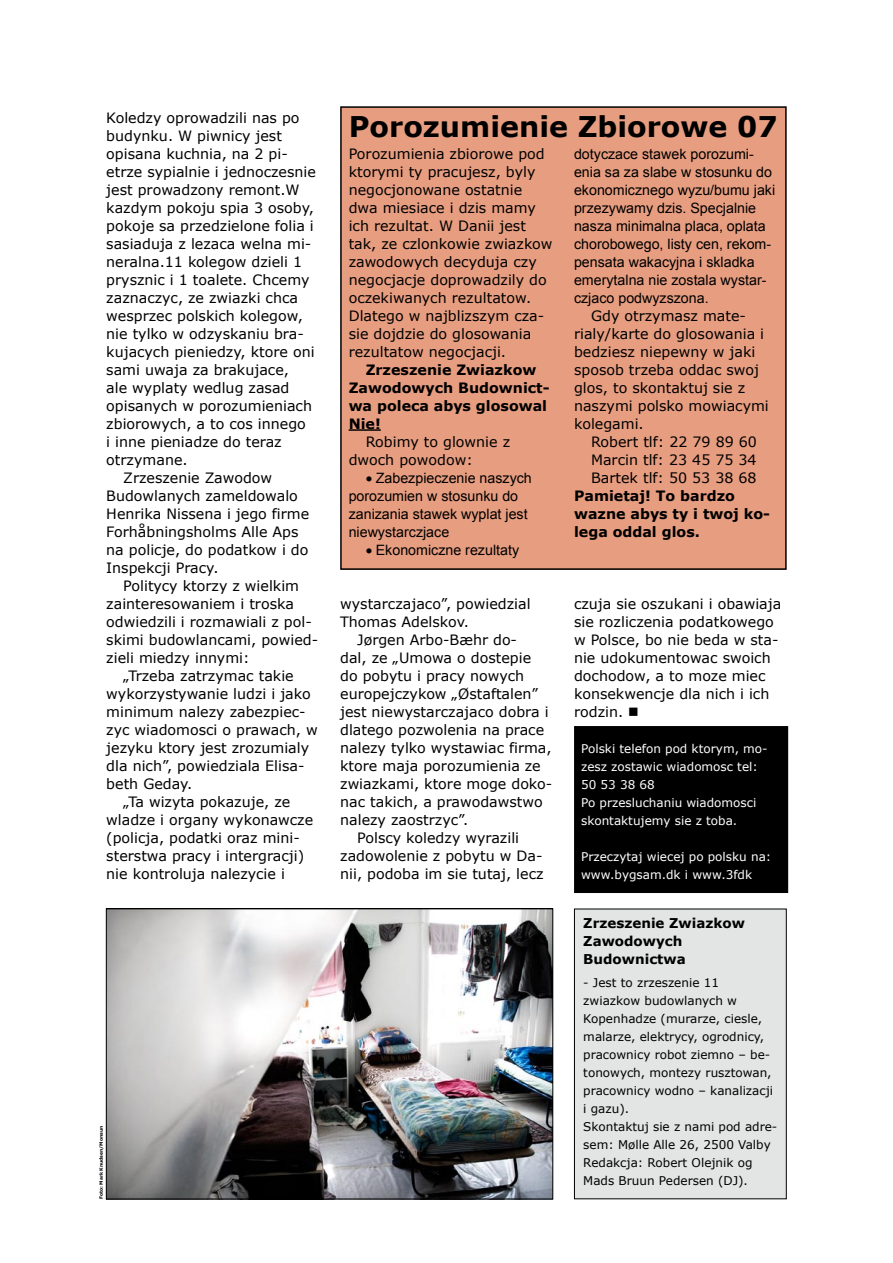
<style>
.page{position:relative;width:893px;height:1263px;background:#fff}
.page>*{position:absolute;margin:0;border:0;box-sizing:border-box;transform-origin:0 0}
.t1{font:700 28.5px "Verdana";color:#000}
.t2{font:14.25px/18px "Verdana";color:#000}
.t3{font:14.25px/18px "Arial";color:#000}
.t4{font:700 14.25px/18px "Verdana";color:#000}
.t5{font:700 13.5px/18px "Verdana";color:#000}
.t6{font:12px/18px "Verdana";color:#000}
.t7{font:12px/18px "Verdana";color:#fff}
.t8{font:700 4.5px "Verdana";color:#000}
</style>
<div class="page">
<div style="left:341px;top:107px;width:445px;height:462px;background:#e79d80"></div>
<div style="left:340px;top:106px;width:447px;height:464px;border:2px solid #000"></div>
<div style="left:574px;top:909px;width:212px;height:290px;background:#e3e4e4"></div>
<div style="left:574px;top:909px;width:213px;height:290px;border:1px solid #000"></div>
<div style="left:575px;top:727px;width:212px;height:165px;background:#000"></div>
<div style="left:574px;top:726px;width:214px;height:167px;border:2px solid #000"></div>
<hr style="left:349px;top:429px;width:32px;height:2px;background:#000">
<img style="left:108px;top:910px;width:443px;height:287px">
<div style="left:106px;top:908px;width:447px;height:291px;border:1px solid #000"></div>
<p class="t2" style="left:106px;top:108px;width:195px">Koledzy oprowadzili nas po</p>
<p class="t2" style="left:106px;top:126px;width:177px">budynku. W piwnicy jest</p>
<p class="t2" style="left:106px;top:144px;width:183px">opisana kuchnia, na 2 pi-</p>
<p class="t2" style="left:106px;top:162px;width:211px">etrze sypialnie i jednoczesnie</p>
<p class="t2" style="left:106px;top:180px;width:195px">jest prowadzony remont.W</p>
<p class="t2" style="left:106px;top:198px;width:209px">kazdym pokoju spia 3 osoby,</p>
<p class="t2" style="left:106px;top:216px;width:209px">pokoje sa przedzielone folia i</p>
<p class="t2" style="left:106px;top:234px;width:207px">sasiaduja z lezaca welna mi-</p>
<p class="t2" style="left:106px;top:252px;width:197px">neralna.11 kolegow dzieli 1</p>
<p class="t2" style="left:106px;top:270px;width:205px">prysznic i 1 toalete. Chcemy</p>
<p class="t2" style="left:106px;top:288px;width:193px">zaznaczyc, ze zwiazki chca</p>
<p class="t2" style="left:106px;top:306px;width:198px">wesprzec polskich kolegow,</p>
<p class="t2" style="left:106px;top:324px;width:199px">nie tylko w odzyskaniu bra-</p>
<p class="t2" style="left:106px;top:342px;width:210px">kujacych pieniedzy, ktore oni</p>
<p class="t2" style="left:106px;top:360px;width:184px">sami uwaja za brakujace,</p>
<p class="t2" style="left:106px;top:378px;width:185px">ale wyplaty wedlug zasad</p>
<p class="t2" style="left:106px;top:396px;width:207px">opisanych w porozumieniach</p>
<p class="t2" style="left:106px;top:414px;width:201px">zbiorowych, a to cos innego</p>
<p class="t2" style="left:106px;top:432px;width:177px">i inne pieniadze do teraz</p>
<p class="t2" style="left:106px;top:450px;width:83px">otrzymane.</p>
<p class="t2" style="left:123px;top:468px;width:150px">Zrzeszenie Zawodow</p>
<p class="t2" style="left:106px;top:486px;width:193px">Budowlanych zameldowalo</p>
<p class="t2" style="left:106px;top:504px;width:204px">Henrika Nissena i jego firme</p>
<p class="t2" style="left:106px;top:522px;width:194px">Forhåbningsholms Alle Aps</p>
<p class="t2" style="left:106px;top:540px;width:204px">na policje, do podatkow i do</p>
<p class="t2" style="left:106px;top:558px;width:114px">Inspekcji Pracy.</p>
<p class="t2" style="left:123px;top:576px;width:177px">Politycy ktorzy z wielkim</p>
<p class="t2" style="left:106px;top:594px;width:189px">zainteresowaniem i troska</p>
<p class="t2" style="left:106px;top:612px;width:207px">odwiedzili i rozmawiali z pol-</p>
<p class="t2" style="left:106px;top:630px;width:214px">skimi budowlancami, powied-</p>
<p class="t2" style="left:106px;top:648px;width:145px">zieli miedzy innymi:</p>
<p class="t2" style="left:123px;top:666px;width:172px">„Trzeba zatrzymac takie</p>
<p class="t2" style="left:106px;top:684px;width:206px">wykorzystywanie ludzi i jako</p>
<p class="t2" style="left:106px;top:702px;width:201px">minimum nalezy zabezpiec-</p>
<p class="t2" style="left:106px;top:720px;width:213px">zyc wiadomosci o prawach, w</p>
<p class="t2" style="left:106px;top:738px;width:204px">jezyku ktory jest zrozumialy</p>
<p class="t2" style="left:106px;top:756px;width:200px">dla nich”, powiedziala Elisa-</p>
<p class="t2" style="left:106px;top:774px;width:88px">beth Geday.</p>
<p class="t2" style="left:123px;top:792px;width:168px">„Ta wizyta pokazuje, ze</p>
<p class="t2" style="left:106px;top:810px;width:208px">wladze i organy wykonawcze</p>
<p class="t2" style="left:106px;top:828px;width:195px">(policja, podatki oraz mini-</p>
<p class="t2" style="left:106px;top:846px;width:199px">sterstwa pracy i intergracji)</p>
<p class="t2" style="left:106px;top:864px;width:180px">nie kontroluja nalezycie i</p>
<p class="t8" style="left:98px;top:1199px;width:75px;rotate:-90deg">Foto: Mark Knudsen/Monsun</p>
<h1 class="t1" style="left:349px;top:108px;width:430px">Porozumienie Zbiorowe 07</h1>
<p class="t2" style="left:349px;top:144px;width:205px">Porozumienia zbiorowe pod ktorymi ty pracujesz, byly negocjonowane ostatnie dwa miesiace i dzis mamy ich rezultat. W Danii jest tak, ze czlonkowie zwiazkow zawodowych decyduja czy negocjacje doprowadzily do oczekiwanych rezultatow.<br>Dlatego w najblizszym cza&shy;sie dojdzie do glosowania rezultatow negocjacji.</p>
<p class="t4" style="left:349px;top:360px;width:202px;text-indent:17px">Zrzeszenie Zwiazkow<br>Zawodowych Budownict&shy;wa poleca abys glosowal<br>Nie!</p>
<p class="t2" style="left:349px;top:432px;width:163px;text-indent:17px">Robimy to glownie z dwoch powodow:</p>
<p class="t3" style="left:349px;top:469px;width:185px;text-indent:17px">• Zabezpieczenie naszych porozumien w stosunku do zanizania stawek wyplat jest niewystarczjace</p>
<p class="t3" style="left:366px;top:541px;width:155px">• Ekonomiczne rezultaty</p>
<p class="t2" style="left:340px;top:594px;width:192px">wystarczajaco”, powiedzial<br>Thomas Adelskov.</p>
<p class="t2" style="left:357px;top:630px;width:161px">Jørgen Arbo-Bæhr do-</p>
<p class="t2" style="left:340px;top:648px;width:193px">dal, ze „Umowa o dostepie</p>
<p class="t2" style="left:340px;top:666px;width:186px">do pobytu i pracy nowych</p>
<p class="t2" style="left:340px;top:684px;width:199px">europejczykow „Østaftalen”</p>
<p class="t2" style="left:340px;top:702px;width:210px">jest niewystarczajaco dobra i</p>
<p class="t2" style="left:340px;top:720px;width:205px">dlatego pozwolenia na prace</p>
<p class="t2" style="left:340px;top:738px;width:213px">nalezy tylko wystawiac firma,</p>
<p class="t2" style="left:340px;top:756px;width:202px">ktore maja porozumienia ze</p>
<p class="t2" style="left:340px;top:774px;width:214px">zwiazkami, ktore moge doko-</p>
<p class="t2" style="left:340px;top:792px;width:204px">nac takich, a prawodawstwo</p>
<p class="t2" style="left:340px;top:810px;width:130px">nalezy zaostrzyc”.</p>
<p class="t2" style="left:357px;top:828px;width:163px">Polscy koledzy wyrazili</p>
<p class="t2" style="left:340px;top:846px;width:204px">zadowolenie z pobytu w Da-</p>
<p class="t2" style="left:340px;top:864px;width:205px">nii, podoba im sie tutaj, lecz</p>
<p class="t3" style="left:574px;top:145px;width:203px">dotyczace stawek porozumi&shy;enia sa za slabe w stosunku do ekonomicznego wyzu/bumu jaki przezywamy dzis. Specjalnie nasza minimalna placa, oplata chorobowego, listy cen, rekom&shy;pensata wakacyjna i skladka emerytalna nie zostala wystar&shy;czjaco podwyzszona.</p>
<p class="t2" style="left:574px;top:306px;width:196px;text-indent:17px">Gdy otrzymasz mate&shy;rialy/karte do glosowania i bedziesz niepewny w jaki sposob trzeba oddac swoj glos, to skontaktuj sie z naszymi polsko mowiacymi kolegami.</p>
<p class="t2" style="left:591px;top:432px;width:167px;text-align:justify">Robert tlf: 22 79 89 60<br>Marcin tlf: 23 45 75 34<br>Bartek tlf: 50 53 38 68</p>
<p class="t4" style="left:574px;top:486px;width:197px">Pamietaj! To bardzo wazne abys ty i twoj ko&shy;lega oddal glos.</p>
<p class="t2" style="left:574px;top:594px;width:209px">czuja sie oszukani i obawiaja sie rozliczenia podatkowego w Polsce, bo nie beda w sta&shy;nie udokumentowac swoich dochodow, a to moze miec konsekwencje dla nich i ich rodzin. ■</p>
<p class="t7" style="left:581px;top:739px;width:188px">Polski telefon pod ktorym, mo&shy;zesz zostawic wiadomosc tel:<br>50 53 38 68<br>Po przesluchaniu wiadomosci skontaktujemy sie z toba.</p>
<p class="t7" style="left:581px;top:847px;width:192px">Przeczytaj wiecej po polsku na: www.bygsam.dk i www.3fdk</p>
<p class="t5" style="left:583px;top:914px;width:163px">Zrzeszenie Zwiazkow<br>Zawodowych<br>Budownictwa</p>
<p class="t6" style="left:583px;top:973px;width:196px">- Jest to zrzeszenie 11 zwiazkow budowlanych w<br>Kopenhadze (murarze, ciesle, malarze, elektrycy, ogrodnicy, pracownicy robot ziemno – be&shy;tonowych, montezy rusztowan, pracownicy wodno – kanalizacji i gazu).<br>Skontaktuj sie z nami pod adre&shy;sem: Mølle Alle 26, 2500 Valby<br>Redakcja: Robert Olejnik og<br>Mads Bruun Pedersen (DJ).</p>
</div>
